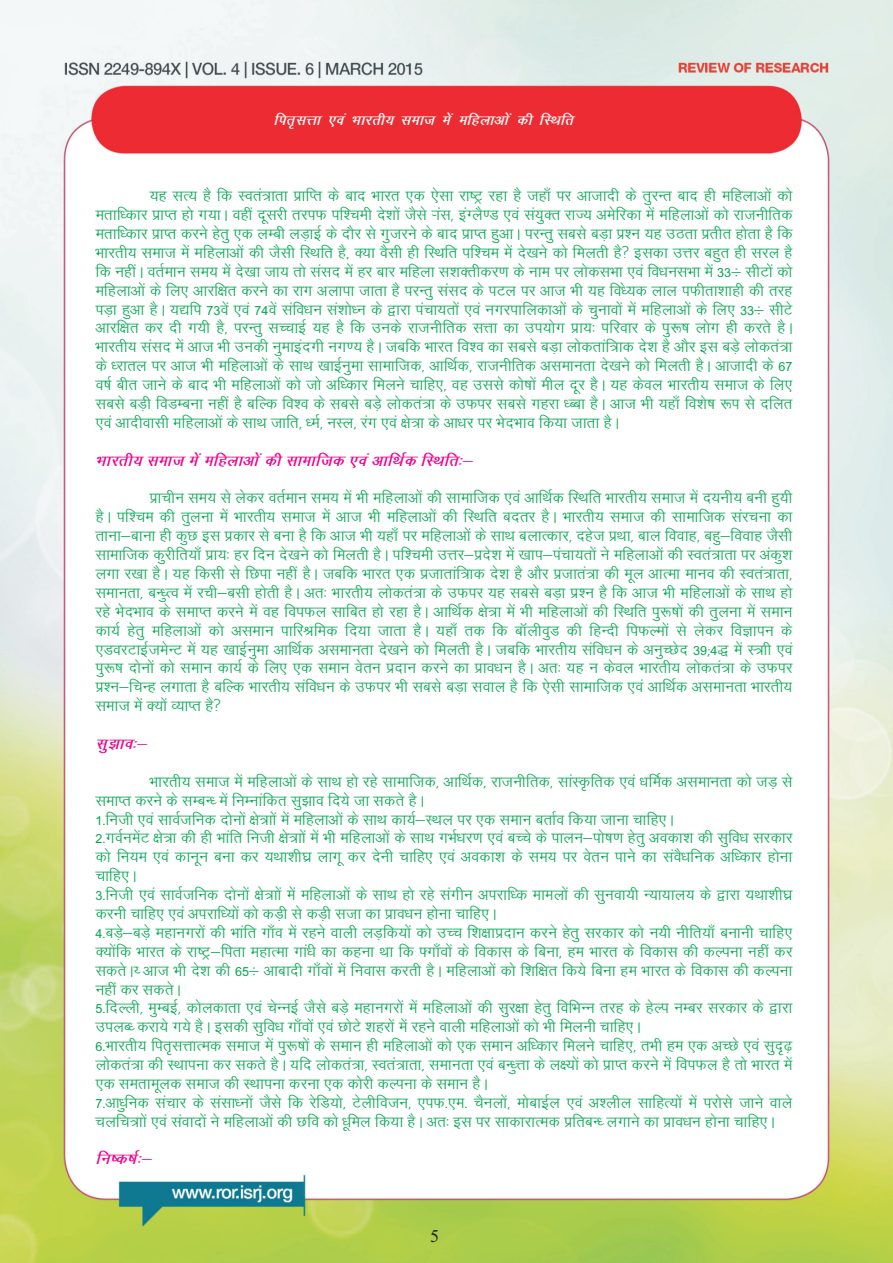
<style>
.page{position:relative;width:893px;height:1263px;background:#fff}
.page>*{position:absolute;margin:0;border:0;box-sizing:border-box;transform-origin:0 0}
.t1{font:18px/18.9px "Kruti Dev 010";color:#00a54f;text-align:justify}
.t2{font:italic 700 18px "Kruti Dev 010";color:#ed028c}
.t3{font:18px "Times New Roman";color:#231f20}
.t4{font:italic 700 16.5px "Kruti Dev 010";color:#fff}
</style>
<div class="page">
<img style="left:0;top:0;width:893px;height:1263px">
<p class="t4" style="left:273px;top:111px;width:301px">fir`lÙkk ,oa Hkkjrh; lekt esa efgykvksa dh fLFkfr</p>
<p class="t1" style="left:95px;top:186px;width:698px;text-indent:54px">;g lR; gS fd Lora=krk izkfIr ds ckn Hkkjr ,d ,slk jk"Vª jgk gS tgk¡ ij vktknh ds rqjUr ckn gh efgykvksa dks erkf/dkj izkIr gks x;kA ogha nwljh rjiQ if'peh ns'kksa tSls Úkal] baXyS.M ,oa la;qDr jkT; vesfjdk esa efgykvksa dks jktuhfrd erkf/dkj izkIr djus gsrq ,d yEch yM+kbZ ds nkSj ls xqtjus ds ckn izkIr gqvkA ijUrq lcls cM+k iz'u ;g mBrk izrhr gksrk gS fd Hkkjrh; lekt esa efgykvksa dh tSlh fLFkfr gS] D;k oSlh gh fLFkfr if'pe esa ns[kus dks feyrh gS\ bldk mÙkj cgqr gh ljy gS fd ughaA orZeku le; esa ns[kk tk; rks laln esa gj ckj efgyk l'kDrhdj.k ds uke ij yksdlHkk ,oa fo/kulHkk esa 33» lhVksa dks efgykvksa ds fy, vkjf{kr djus dk jkx vykik tkrk gS ijUrq laln ds iVy ij vkt Hkh ;g fo/s;d yky iQhrk'kkgh dh rjg iM+k gqvk gSA ;|fi 73osa ,oa 74osa lafo/ku la'kks/u ds }kjk iapk;rksa ,oa uxjikfydkvksa ds pqukoksa esa efgykvksa ds fy, 33» lhVs vkjf{kr dj nh x;h gS] ijUrq lPpkbZ ;g gS fd muds jktuhfrd lÙkk dk mi;ksx izk;% ifjokj ds iq:"k yksx gh djrs gSA Hkkjrh; laln esa vkt Hkh mudh uqekbanxh ux.; gSA tcfd Hkkjr fo'o dk lcls cM+k yksdrkaf=kd ns'k gS vkSj bl cM+s yksdra=k ds /jkry ij vkt Hkh efgykvksa ds lkFk [kkbZuqek lkekftd] vkfFkZd] jktuhfrd vlekurk ns[kus dks feyrh gSA vktknh ds 67 o"kZ chr tkus ds ckn Hkh efgykvksa dks tks vf/dkj feyus pkfg,] og mlls dks"kksa ehy nwj gSA ;g dsoy Hkkjrh; lekt ds fy, lcls cM+h foMEcuk ugha gS cfYd fo'o ds lcls cM+s yksdra=k ds mQij lcls xgjk /Cck gSA vkt Hkh ;gk¡ fo'ks"k :i ls nfyr ,oa vknhoklh efgykvksa ds lkFk tkfr] /eZ] uLy] jax ,oa {ks=k ds vk/kj ij HksnHkko fd;k tkrk gSA</p>
<p class="t2" style="left:95px;top:451px;width:378px">Hkkjrh; lekt esa efgykvksa dh lkekftd ,oa vkfFkZd fLFkfr%&amp;</p>
<p class="t1" style="left:95px;top:489px;width:698px;text-indent:54px">izkphu le; ls ysdj orZeku le; esa Hkh efgykvksa dh lkekftd ,oa vkfFkZd fLFkfr Hkkjrh; lekt esa n;uh; cuh gq;h gSA if'pe dh rqyuk esa Hkkjrh; lekt esa vkt Hkh efgykvksa dh fLFkfr cnrj gSA Hkkjrh; lekt dh lkekftd lajpuk dk rkuk&amp;ckuk gh dqN bl izdkj ls cuk gS fd vkt Hkh ;gk¡ ij efgykvksa ds lkFk cykRdkj] ngst izFkk] cky fookg] cgq&amp;fookg tSlh lkekftd dqjhfr;k¡ izk;% gj fnu ns[kus dks feyrh gSA if'peh mÙkj&amp;izns'k esa [kki&amp;iapk;rksa us efgykvksa dh Lora=krk ij vadq'k yxk j[kk gSA ;g fdlh ls fNik ugha gSA tcfd Hkkjr ,d iztkrkaf=kd ns'k gS vkSj iztkra=k dh ewy vkRek ekuo dh Lora=krk] lekurk] cU/qRo esa jph&amp;clh gksrh gSA vr% Hkkjrh; yksdra=k ds mQij ;g lcls cM+k iz'u gS fd vkt Hkh efgykvksa ds lkFk gks jgs HksnHkko ds lekIr djus esa og foiQy lkfcr gks jgk gSA vkfFkZd {ks=k esa Hkh efgykvksa dh fLFkfr iq:"kksa dh rqyuk esa leku dk;Z gsrq efgykvksa dks vleku ikfjJfed fn;k tkrk gSA ;gk¡ rd fd ckWyhoqM dh fgUnh fiQYeksa ls ysdj foKkiu ds ,MojVkbZtesUV esa ;g [kkbZuqek vkfFkZd vlekurk ns[kus dks feyrh gSA tcfd Hkkjrh; lafo/ku ds vuqPNsn 39(4) esa L=kh ,oa iq:"k nksuksa dks leku dk;Z ds fy, ,d leku osru iznku djus dk izko/ku gSA vr% ;g u dsoy Hkkjrh; yksdra=k ds mQij iz'u&amp;fpUg yxkrk gS cfYd Hkkjrh; lafo/ku ds mQij Hkh lcls cM+k loky gS fd ,slh lkekftd ,oa vkfFkZd vlekurk Hkkjrh; lekt esa D;ksa O;kIr gS\</p>
<p class="t2" style="left:95px;top:734px;width:53px">lq&gt;ko%&amp;</p>
<p class="t1" style="left:95px;top:772px;width:698px;text-align:left;text-indent:54px">Hkkjrh; lekt esa efgykvksa ds lkFk gks jgs lkekftd] vkfFkZd] jktuhfrd] lkaLÑfrd ,oa /kfeZd vlekurk dks tM+ ls lekIr djus ds lEcU/ esa fuEukafdr lq&gt;ko fn;s tk ldrs gSA<br>1-futh ,oa lkoZtfud nksuksa {ks=kksa esa efgykvksa ds lkFk dk;Z&amp;LFky ij ,d leku crkZo fd;k tkuk pkfg,A<br>2-xoZuesaV {ks=k dh gh Hkkafr futh {ks=kksa esa Hkh efgykvksa ds lkFk xHkZ/kj.k ,oa cPps ds ikyu&amp;iks"k.k gsrq vodk'k dh lqfo/k ljdkj dks fu;e ,oa dkuwu cuk dj ;Fkk'kh?kz ykxw dj nsuh pkfg, ,oa vodk'k ds le; ij osru ikus dk laoS/kfud vf/dkj gksuk pkfg,A<br>3-futh ,oa lkoZtfud nksuksa {ks=kksa esa efgykvksa ds lkFk gks jgs laxhu vijkf/d ekeyksa dh lquok;h U;k;ky; ds }kjk ;Fkk'kh?kz djuh pkfg, ,oa vijkf/;ksa dks dM+h ls dM+h ltk dk izko/ku gksuk pkfg,A<br>4-cM+s&amp;cM+s egkuxjksa dh Hkkafr xk¡o esa jgus okyh yM+fd;ksa dks mPp f'k{kkiznku djus gsrq ljdkj dks u;h uhfr;k¡ cukuh pkfg, D;ksafd Hkkjr ds jk"Vª&amp;firk egkRek xka/h dk dguk Fkk fd ¶xk¡oksa ds fodkl ds fcuk] ge Hkkjr ds fodkl dh dYiuk ugha dj ldrsA¸ vkt Hkh ns'k dh 65» vkcknh xk¡oksa eas fuokl djrh gSA efgykvksa dks f'kf{kr fd;s fcuk ge Hkkjr ds fodkl dh dYiuk ugha dj ldrsA<br>5-fnYyh] eqEcbZ] dksydkrk ,oa psUubZ tSls cM+s egkuxjksa esa efgykvksa dh lqj{kk gsrq fofHkUu rjg ds gsYi uEcj ljdkj ds }kjk miyC/ djk;s x;s gSA bldh lqfo/k xk¡oksa ,oa NksVs 'kgjksa esa jgus okyh efgykvksa dks Hkh feyuh pkfg,A<br>6-Hkkjrh; fir`lÙkkRed lekt esa iq:"kksa ds leku gh efgykvksa dks ,d leku vf/dkj feyus pkfg,] rHkh ge ,d vPNs ,oa lqn`&lt;+ yksdra=k dh LFkkiuk dj ldrs gSA ;fn yksdra=k] Lora=krk] lekurk ,oa cU/qÙkk ds y{;ksa dks izkIr djus esa foiQy gS rks Hkkjr esa ,d lerkewyd lekt dh LFkkiuk djuk ,d dksjh dYiuk ds leku gSA<br>7-vk/qfud lapkj ds lalk/uksa tSls fd jsfM;ks] Vsyhfotu] ,iQ-,e- pSuyksa] eksckbZy ,oa v'yhy lkfgR;ksa esa ijksls tkus okys pyfp=kksa ,oa laoknksa us efgykvksa dh Nfo dks /wfey fd;k gSA vr% bl ij lkdkjkRed izfrcU/ yxkus dk izko/ku gksuk pkfg,A</p>
<p class="t2" style="left:95px;top:1150px;width:57px">fu"d"kZ%&amp;</p>
<p class="t3" style="left:430px;top:1229px;width:10px">5</p>
</div>
